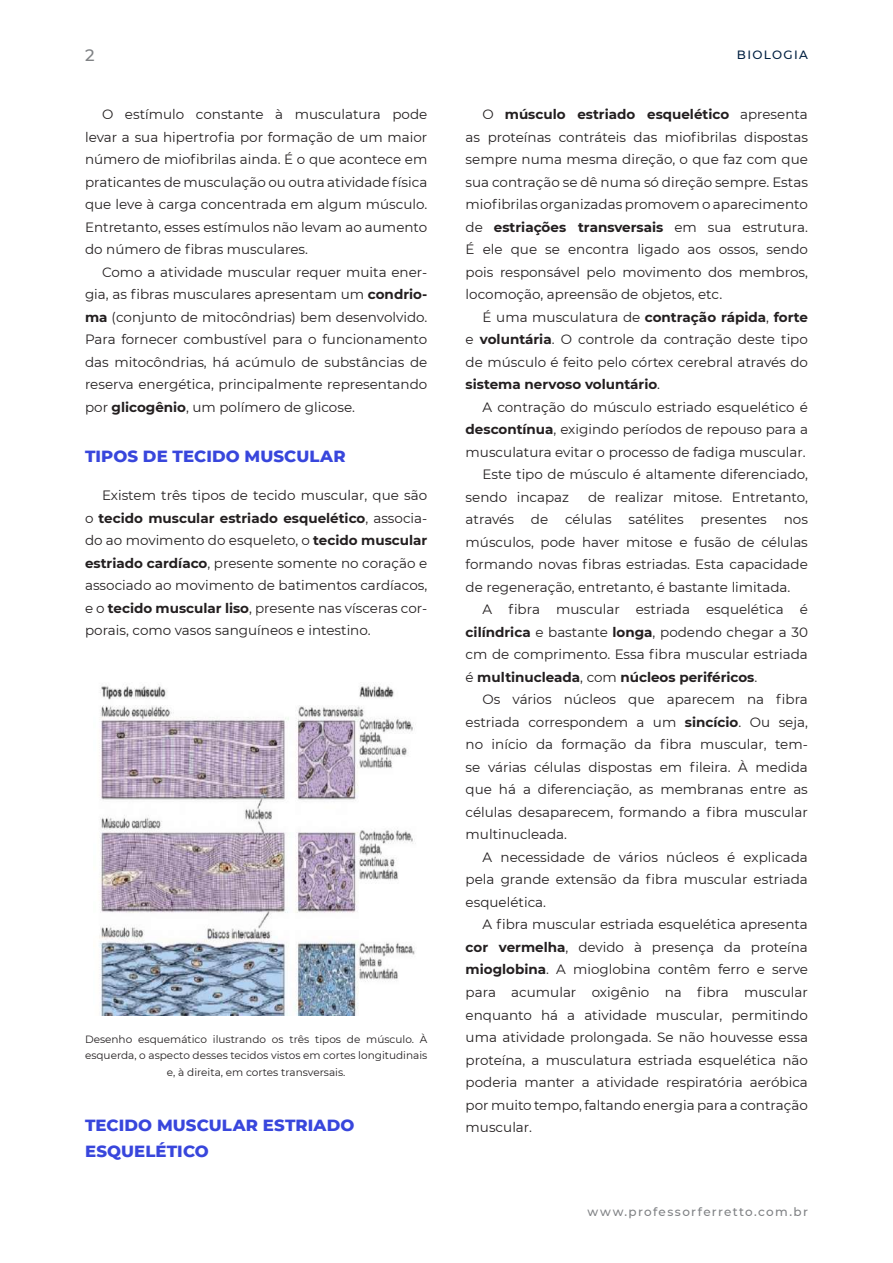
<style>
.page{position:relative;width:893px;height:1263px;background:#fff}
.page>*{position:absolute;margin:0;border:0;box-sizing:border-box;transform-origin:0 0}
.t1{font:800 16.5px/25.5px "Montserrat";letter-spacing:.005em;color:#3846dc}
.t2{font:500 16.5px "Montserrat";color:#808285}
.t3{font:13.5px/22.5px "Montserrat";color:#231f20;text-align:justify}
.t4{font:500 12px "Montserrat";letter-spacing:.11em;color:#808285}
.t5{font:500 12px "Montserrat";letter-spacing:.11em;color:#002041}
.t6{font:10.5px/16.5px "Montserrat";color:#231f20;text-align:center}
.s1{font-weight:700}
</style>
<div class="page">
<img style="left:99px;top:684px;width:317px;height:331px">
<p class="t2" style="left:85px;top:44px;width:11px">2</p>
<p class="t5" style="left:737px;top:46px;width:73px">BIOLOGIA</p>
<p class="t3" style="left:85px;top:103px;width:344px;text-indent:17px">O estímulo constante à musculatura pode levar a sua hipertrofia por formação de um maior número de miofibrilas ainda. É o que acontece em praticantes de musculação ou outra atividade física que leve à carga concentrada em algum músculo.<br>Entretanto, esses estímulos não levam ao aumento do número de fibras musculares.</p>
<p class="t3" style="left:85px;top:260px;width:344px;text-indent:17px">Como a atividade muscular requer muita ener&shy;gia, as fibras musculares apresentam um <span class="s1">condrio&shy;ma</span> (conjunto de mitocôndrias) bem desenvolvido.<br>Para fornecer combustível para o funcionamento das mitocôndrias, há acúmulo de substâncias de reserva energética, principalmente representando por <span class="s1">glicogênio</span>, um polímero de glicose.</p>
<p class="t1" style="left:85px;top:443px;width:262px">TIPOS DE TECIDO MUSCULAR</p>
<p class="t3" style="left:85px;top:483px;width:344px;text-indent:17px">Existem três tipos de tecido muscular, que são o <span class="s1">tecido muscular estriado esquelético</span>, associa&shy;do ao movimento do esqueleto, o <span class="s1">tecido muscular estriado cardíaco</span>, presente somente no coração e associado ao movimento de batimentos cardíacos, e o <span class="s1">tecido muscular liso</span>, presente nas vísceras cor&shy;porais, como vasos sanguíneos e intestino.</p>
<p class="t6" style="left:85px;top:1030px;width:344px">Desenho esquemático ilustrando os três tipos de músculo. À esquerda, o aspecto desses tecidos vistos em cortes longitudinais e, à direita, em cortes transversais.</p>
<p class="t1" style="left:85px;top:1112px;width:271px">TECIDO MUSCULAR ESTRIADO<br>ESQUELÉTICO</p>
<p class="t3" style="left:466px;top:103px;width:344px;text-indent:17px">O <span class="s1">músculo estriado esquelético</span> apresenta as proteínas contráteis das miofibrilas dispostas sempre numa mesma direção, o que faz com que sua contração se dê numa só direção sempre. Estas miofibrilas organizadas promovem o aparecimento de <span class="s1">estriações transversais</span> em sua estrutura.<br>É ele que se encontra ligado aos ossos, sendo pois responsável pelo movimento dos membros, locomoção, apreensão de objetos, etc.</p>
<p class="t3" style="left:466px;top:305px;width:344px;text-indent:17px">É uma musculatura de <span class="s1">contração rápida</span>, <span class="s1">forte </span>e <span class="s1">voluntária</span>. O controle da contração deste tipo de músculo é feito pelo córtex cerebral através do <span class="s1">sistema nervoso voluntário</span>.</p>
<p class="t3" style="left:483px;top:395px;width:327px">A contração do músculo estriado esquelético é</p>
<p class="t3" style="left:466px;top:418px;width:344px"><span class="s1">descontínua</span>, exigindo períodos de repouso para a</p>
<p class="t3" style="left:466px;top:440px;width:341px">musculatura evitar o processo de fadiga muscular.</p>
<p class="t3" style="left:483px;top:463px;width:327px">Este tipo de músculo é altamente diferenciado,</p>
<p class="t3" style="left:466px;top:485px;width:105px">sendo incapaz</p>
<p class="t3" style="left:466px;top:485px;width:344px;text-indent:122px">de realizar mitose. Entretanto, através de células satélites presentes nos músculos, pode haver mitose e fusão de células formando novas fibras estriadas. Esta capacidade de regeneração, entretanto, é bastante limitada.</p>
<p class="t3" style="left:466px;top:598px;width:344px;text-indent:17px">A fibra muscular estriada esquelética é <span class="s1">cilíndrica</span> e bastante <span class="s1">longa</span>, podendo chegar a 30 cm de comprimento. Essa fibra muscular estriada é <span class="s1">multinucleada</span>, com <span class="s1">núcleos periféricos</span>.</p>
<p class="t3" style="left:466px;top:688px;width:344px;text-indent:17px">Os vários núcleos que aparecem na fibra estriada correspondem a um <span class="s1">sincício</span>. Ou seja, no início da formação da fibra muscular, tem&shy;se várias células dispostas em fileira. À medida que há a diferenciação, as membranas entre as células desaparecem, formando a fibra muscular multinucleada.</p>
<p class="t3" style="left:466px;top:845px;width:344px;text-indent:17px">A necessidade de vários núcleos é explicada pela grande extensão da fibra muscular estriada esquelética.</p>
<p class="t3" style="left:466px;top:913px;width:344px;text-indent:17px">A fibra muscular estriada esquelética apresenta <span class="s1">cor vermelha</span>, devido à presença da proteína <span class="s1">mioglobina</span>. A mioglobina contêm ferro e serve para acumular oxigênio na fibra muscular enquanto há a atividade muscular, permitindo uma atividade prolongada. Se não houvesse essa proteína, a musculatura estriada esquelética não poderia manter a atividade respiratória aeróbica por muito tempo, faltando energia para a contração muscular.</p>
<p class="t4" style="left:588px;top:1203px;width:222px">www.professorferretto.com.br</p>
</div>
